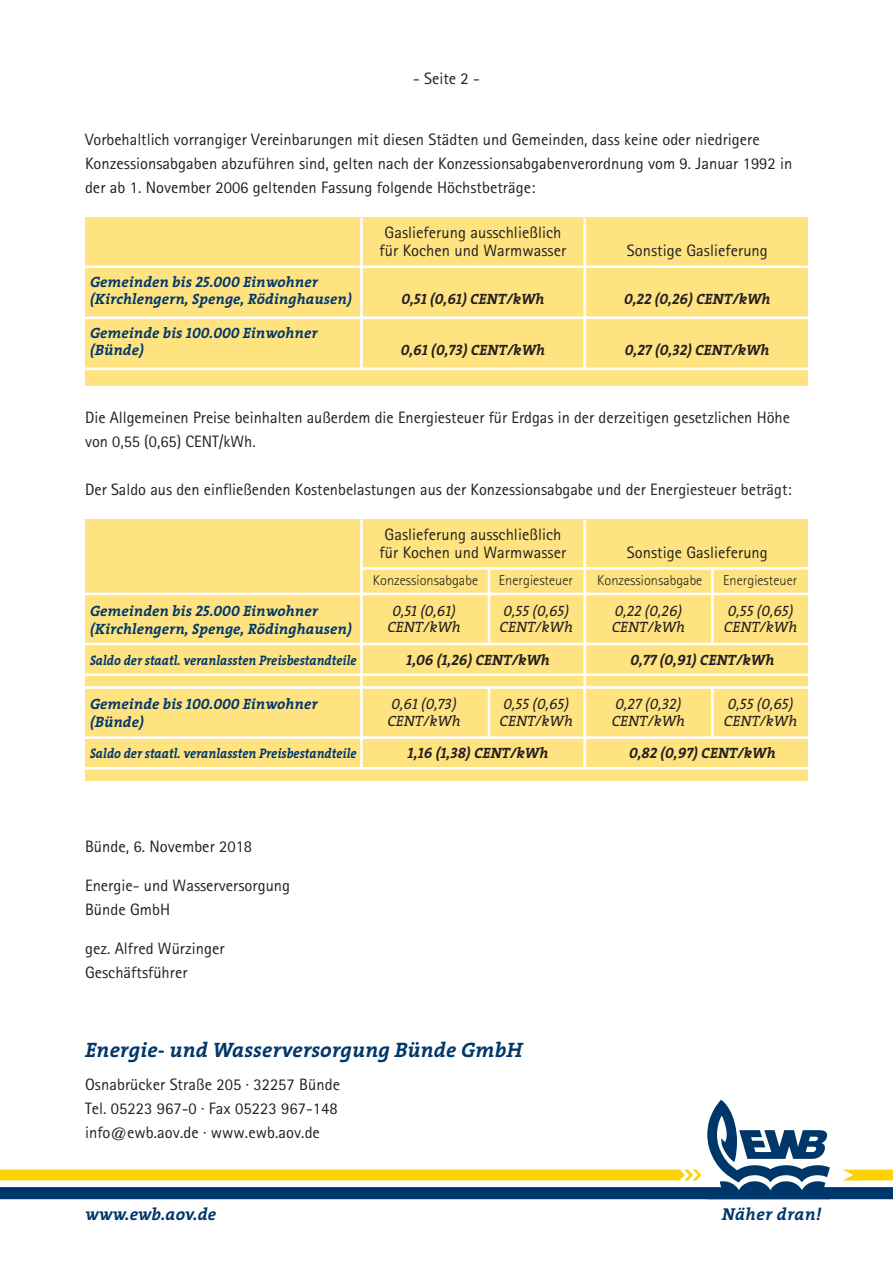
<style>
.page{position:relative;width:893px;height:1263px;background:#fff}
.page>*{position:absolute;margin:0;border:0;box-sizing:border-box;transform-origin:0 0}
.t1{font:italic 700 21px "The Serif";letter-spacing:.005em;color:#00376b}
.t2{font:italic 700 17.25px "The Serif";letter-spacing:.005em;color:#00376b}
.t3{font:italic 700 17.25px "The Serif";letter-spacing:.025em;color:#00376b}
.t4{font:16.5px/24px "AT Rotis Sans Serif";color:#231f20}
.t5{font:italic 700 15px/16.5px "The Serif";color:#00376b}
.t6{font:italic 15px "The Serif Bold Caps";color:#231f20}
.t7{font:italic 15px "The Serif Caps";letter-spacing:.005em;color:#231f20}
.t8{font:italic 15px "The Serif";color:#231f20}
.t9{font:300 14.25px "AT Rotis Sans Serif";letter-spacing:.005em;color:#231f20}
.t10{font:italic 700 13.8px "The Serif";color:#00376b;scale:.9 1}
.s1{font-family:"The Serif Bold Caps";font-weight:400}
.s2{font-family:"The Serif";font-weight:700}
</style>
<div class="page">
<div style="left:85px;top:218px;width:723px;height:168px;background:#ffe380"></div>
<hr style="left:85px;top:265px;width:723px;height:3px;background:#fff">
<hr style="left:360px;top:218px;width:3px;height:151px;background:#fff">
<hr style="left:583px;top:218px;width:3px;height:151px;background:#fff">
<hr style="left:85px;top:316px;width:723px;height:3px;background:#fff">
<hr style="left:85px;top:367px;width:723px;height:3px;background:#fff">
<div style="left:85px;top:519px;width:723px;height:262px;background:#ffe380"></div>
<hr style="left:85px;top:593px;width:723px;height:2px;background:#fff">
<hr style="left:362px;top:567px;width:446px;height:3px;background:#fff">
<hr style="left:360px;top:519px;width:3px;height:249px;background:#fff">
<hr style="left:583px;top:519px;width:3px;height:249px;background:#fff">
<hr style="left:488px;top:687px;width:2px;height:50px;background:#fff">
<hr style="left:711px;top:687px;width:3px;height:50px;background:#fff">
<hr style="left:85px;top:686px;width:723px;height:3px;background:#fff">
<hr style="left:85px;top:673px;width:723px;height:3px;background:#fff">
<hr style="left:85px;top:643px;width:723px;height:2px;background:#fff">
<hr style="left:85px;top:736px;width:723px;height:3px;background:#fff">
<hr style="left:85px;top:767px;width:723px;height:2px;background:#fff">
<hr style="left:488px;top:568px;width:2px;height:76px;background:#fff">
<hr style="left:711px;top:568px;width:3px;height:76px;background:#fff">
<svg style="left:0;top:1100px;width:893px;height:99px"></svg>
<p class="t4" style="left:413px;top:66px;width:68px">- Seite 2 -</p>
<p class="t4" style="left:85px;top:127px;width:709px">Vorbehaltlich vorrangiger Vereinbarungen mit diesen Städten und Gemeinden, dass keine oder niedrigere<br>Konzessionsabgaben abzuführen sind, gelten nach der Konzessionsabgabenverordnung vom 9. Januar 1992 in der ab 1. November 2006 geltenden Fassung folgende Höchstbeträge:</p>
<p class="t5" style="left:90px;top:274px;width:264px">Gemeinden bis <span class="s1">25.000</span> Einwohner (Kirchlengern, Spenge, Rödinghausen)</p>
<p class="t5" style="left:90px;top:325px;width:229px">Gemeinde bis <span class="s1">100.000</span> Einwohner (Bünde)</p>
<p class="t4" style="left:380px;top:223px;width:188px;line-height:18px;text-align:center">Gaslieferung ausschließlich für Kochen und Warmwasser</p>
<p class="t4" style="left:627px;top:238px;width:143px">Sonstige Gaslieferung</p>
<p class="t6" style="left:401px;top:286px;width:145px">0,51 (0,61) <span class="s2">CENT/kWh</span></p>
<p class="t6" style="left:624px;top:286px;width:148px">0,22 (0,26) <span class="s2">CENT/kWh</span></p>
<p class="t6" style="left:401px;top:337px;width:146px">0,61 (0,73) <span class="s2">CENT/kWh</span></p>
<p class="t6" style="left:625px;top:337px;width:146px">0,27 (0,32) <span class="s2">CENT/kWh</span></p>
<p class="t4" style="left:85px;top:406px;width:706px">Die Allgemeinen Preise beinhalten außerdem die Energiesteuer für Erdgas in der derzeitigen gesetzlichen Höhe von 0,55 (0,65) CENT/kWh.</p>
<p class="t4" style="left:85px;top:478px;width:708px">Der Saldo aus den einfließenden Kostenbelastungen aus der Konzessionsabgabe und der Energiesteuer beträgt:</p>
<p class="t4" style="left:380px;top:525px;width:188px;line-height:18px;text-align:center">Gaslieferung ausschließlich für Kochen und Warmwasser</p>
<p class="t4" style="left:627px;top:540px;width:143px">Sonstige Gaslieferung</p>
<p class="t9" style="left:373px;top:572px;width:107px">Konzessionsabgabe</p>
<p class="t9" style="left:499px;top:572px;width:76px">Energiesteuer</p>
<p class="t9" style="left:597px;top:572px;width:107px">Konzessionsabgabe</p>
<p class="t9" style="left:723px;top:572px;width:76px">Energiesteuer</p>
<p class="t5" style="left:90px;top:601px;width:264px;line-height:18px">Gemeinden bis <span class="s1">25.000</span> Einwohner (Kirchlengern, Spenge, Rödinghausen)</p>
<p class="t7" style="left:392px;top:598px;width:65px">0,51 (0,61)</p>
<p class="t8" style="left:387px;top:615px;width:75px">CENT/kWh</p>
<p class="t7" style="left:503px;top:598px;width:67px">0,55 (0,65)</p>
<p class="t8" style="left:500px;top:615px;width:75px">CENT/kWh</p>
<p class="t7" style="left:615px;top:598px;width:69px">0,22 (0,26)</p>
<p class="t8" style="left:612px;top:615px;width:75px">CENT/kWh</p>
<p class="t7" style="left:728px;top:598px;width:67px">0,55 (0,65)</p>
<p class="t8" style="left:724px;top:615px;width:75px">CENT/kWh</p>
<p class="t10" style="left:90px;top:649px;width:298px">Saldo der staatl. veranlassten Preisbestandteile</p>
<p class="t6" style="left:406px;top:647px;width:145px">1,06 (1,26) <span class="s2">CENT/kWh</span></p>
<p class="t6" style="left:630px;top:647px;width:146px">0,77 (0,91) <span class="s2">CENT/kWh</span></p>
<p class="t5" style="left:90px;top:695px;width:229px;line-height:18px">Gemeinde bis <span class="s1">100.000</span> Einwohner (Bünde)</p>
<p class="t7" style="left:392px;top:692px;width:67px">0,61 (0,73)</p>
<p class="t8" style="left:387px;top:708px;width:75px">CENT/kWh</p>
<p class="t7" style="left:503px;top:692px;width:67px">0,55 (0,65)</p>
<p class="t8" style="left:500px;top:708px;width:75px">CENT/kWh</p>
<p class="t7" style="left:616px;top:692px;width:67px">0,27 (0,32)</p>
<p class="t8" style="left:612px;top:708px;width:75px">CENT/kWh</p>
<p class="t7" style="left:728px;top:692px;width:67px">0,55 (0,65)</p>
<p class="t8" style="left:724px;top:708px;width:75px">CENT/kWh</p>
<p class="t10" style="left:90px;top:742px;width:298px">Saldo der staatl. veranlassten Preisbestandteile</p>
<p class="t6" style="left:408px;top:740px;width:142px">1,16 (1,38) <span class="s2">CENT/kWh</span></p>
<p class="t6" style="left:629px;top:740px;width:148px">0,82 (0,97) <span class="s2">CENT/kWh</span></p>
<p class="t4" style="left:85px;top:834px;width:169px">Bünde, 6. November 2018</p>
<p class="t4" style="left:85px;top:873px;width:207px">Energie- und Wasserversorgung<br>Bünde GmbH</p>
<p class="t4" style="left:85px;top:936px;width:141px">gez. Alfred Würzinger<br>Geschäftsführer</p>
<p class="t1" style="left:85px;top:1032px;width:440px">Energie- und Wasserversorgung Bünde GmbH</p>
<p class="t4" style="left:85px;top:1072px;width:256px">Osnabrücker Straße 205 · 32257 Bünde<br>Tel. 05223 967-0 · Fax 05223 967-148 info@ewb.aov.de · www.ewb.aov.de</p>
<p class="t2" style="left:85px;top:1200px;width:133px">www.ewb.aov.de</p>
<p class="t3" style="left:722px;top:1200px;width:101px">Näher dran!</p>
</div>
